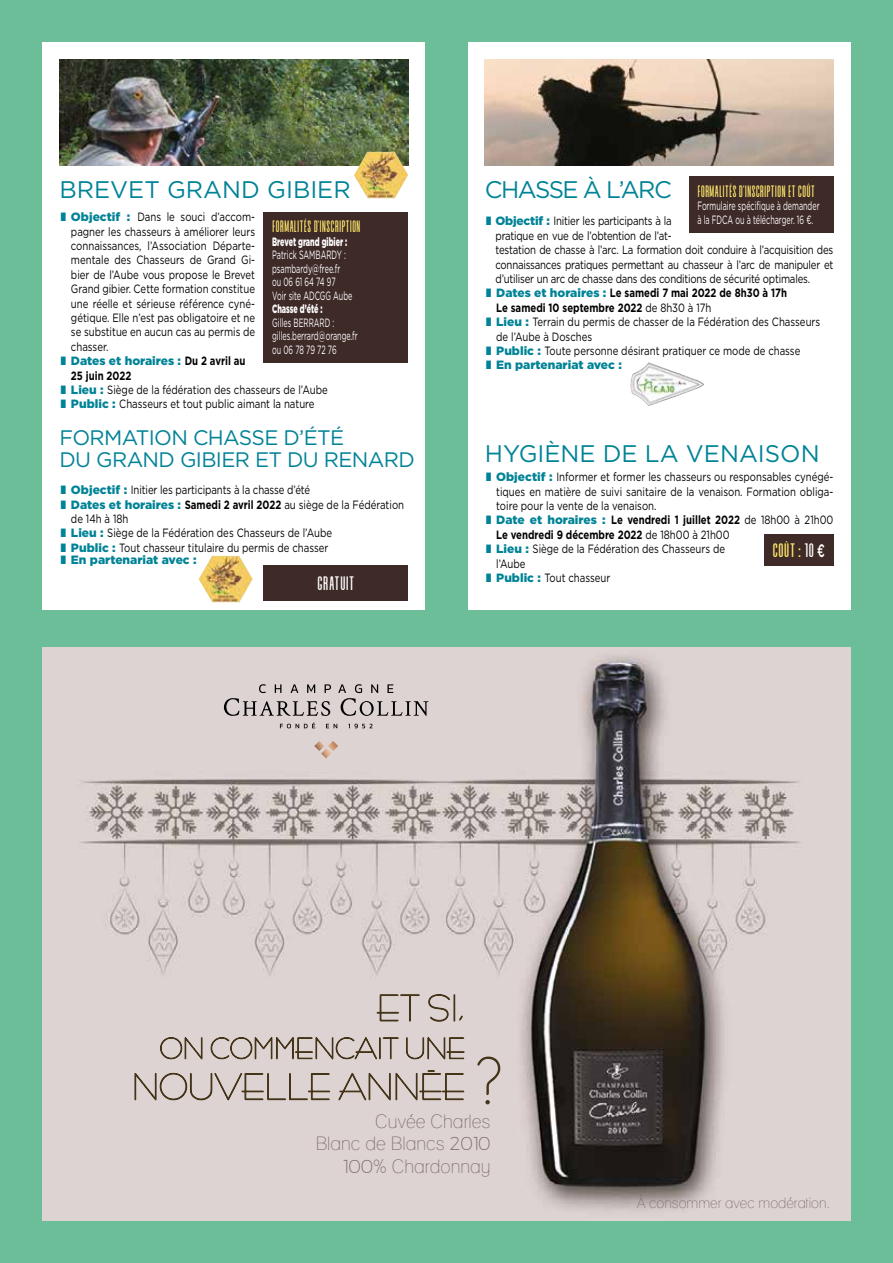
<style>
.page{position:relative;width:893px;height:1263px;background:#6cbe99}
.page>*{position:absolute;margin:0;border:0;box-sizing:border-box;transform-origin:0 0}
.t1{font:24px "Gotham";color:#008396}
.t2{font:21px/22.5px "Gotham";letter-spacing:-.03em;color:#008396}
.t3{font:19.5px "Alvaro Condensed";color:#ffe96f;scale:.92 1}
.t4{font:19.5px "Alvaro Condensed";color:#fff;scale:.92 1}
.t5{font:condensed 18.75px/22.5px "Lane";color:#756a66;text-align:right}
.t6{font:16.5px "Alvaro Condensed";color:#ffe96f;scale:.81 1}
.t7{font:condensed 14.4px "Lane";color:#756a66}
.t8{font:12px "Gotham";color:#000;scale:.8 1}
.t9{font:12px "Gotham";letter-spacing:-.02em;color:#000;scale:.8 1}
.t10{font:700 12px "Gotham";color:#000;scale:.8 1}
.t11{font:12px/13.5px "Gotham";color:#fff;scale:.6 1}
.t12{font:900 12px "Gotham";color:#008396;scale:2 1}
.t13{font:900 12px "Gotham";color:#fff;scale:.6 1}
.s1{font-weight:900;color:#008396}
.s2{font-weight:700;color:#000}
.s3{font-weight:700}
.s4{font-family:"Gotham";font-size:24px;color:#008396}
.s5{font-weight:400}
.s6{color:#fff}
.s7{font-family:"Gotham";font-weight:500;font-size:18px;color:#fff}
.s8{font-family:"Hamburger";font-stretch:normal}
</style>
<div class="page">
<div style="left:468px;top:43px;width:382px;height:567px;background:#fff"></div>
<img style="left:485px;top:60px;width:348px;height:106px">
<div style="left:689px;top:176px;width:144px;height:56px;background:#3e2a27"></div>
<img style="left:630px;top:362px;width:74px;height:44px">
<div style="left:764px;top:534px;width:69px;height:32px;background:#3e2a27"></div>
<div style="left:43px;top:43px;width:382px;height:567px;background:#fff"></div>
<img style="left:60px;top:60px;width:348px;height:106px">
<div style="left:264px;top:212px;width:144px;height:150px;background:#3e2a27"></div>
<img style="left:199px;top:556px;width:54px;height:46px">
<img style="left:354px;top:152px;width:54px;height:46px">
<div style="left:264px;top:565px;width:144px;height:36px;background:#3e2a27"></div>
<img style="left:43px;top:647px;width:807px;height:573px">
<svg style="left:314px;top:741px;width:24px;height:17px"></svg>
<svg style="left:224px;top:684px;width:107px;height:32px;background:#b9b1b0"></svg>
<svg style="left:338px;top:684px;width:90px;height:32px;background:#bcb3b2"></svg>
<svg style="left:280px;top:722px;width:35px;height:6px"></svg>
<svg style="left:326px;top:724px;width:11px;height:4px"></svg>
<svg style="left:348px;top:724px;width:24px;height:4px"></svg>
<svg style="left:376px;top:994px;width:44px;height:28px"></svg>
<svg style="left:428px;top:993px;width:36px;height:29px"></svg>
<svg style="left:159px;top:1035px;width:44px;height:26px"></svg>
<svg style="left:210px;top:1035px;width:189px;height:28px;background:#c1b6b0"></svg>
<svg style="left:405px;top:1035px;width:60px;height:26px;background:#beb3ac"></svg>
<svg style="left:134px;top:1069px;width:197px;height:33px;background:#c6bbb6"></svg>
<svg style="left:338px;top:1069px;width:127px;height:35px;background:#c3b8b3"></svg>
<svg style="left:477px;top:1056px;width:24px;height:49px"></svg>
<h1 class="t1" style="left:60px;top:174px;width:293px">BREVET GRAND GIBIER</h1>
<p class="t8" style="left:60px;top:209px;width:246px"><span class="s1">I Objectif :</span> Dans le souci d’accom-</p>
<p class="t8" style="left:71px;top:224px;width:232px">pagner les chasseurs à améliorer leurs</p>
<p class="t8" style="left:71px;top:238px;width:232px">connaissances, l’Association Départe-</p>
<p class="t8" style="left:71px;top:252px;width:232px">mentale des Chasseurs de Grand Gi-</p>
<p class="t8" style="left:71px;top:267px;width:232px">bier de l’Aube vous propose le Brevet</p>
<p class="t8" style="left:71px;top:281px;width:232px">Grand gibier. Cette formation constitue</p>
<p class="t8" style="left:71px;top:296px;width:232px">une réelle et sérieuse référence cyné-</p>
<p class="t8" style="left:71px;top:310px;width:232px">gétique. Elle n’est pas obligatoire et ne</p>
<p class="t8" style="left:71px;top:324px;width:232px">se substitue en aucun cas au permis de</p>
<p class="t8" style="left:71px;top:339px;width:48px">chasser.</p>
<p class="t12" style="left:60px;top:353px;width:95px">I Dates et horaires : <span class="s2">Du 2 avril au</span></p>
<p class="t10" style="left:71px;top:367px;width:77px">25 juin 2022</p>
<p class="t8" style="left:60px;top:382px;width:337px"><span class="s1">I Lieu :</span> Siège de la fédération des chasseurs de l’Aube</p>
<p class="t8" style="left:60px;top:396px;width:320px"><span class="s1">I Public :</span> Chasseurs et tout public aimant la nature</p>
<h3 class="t6" style="left:272px;top:222px;width:111px">FORMALITÉS D’INSCRIPTION</h3>
<p class="t13" style="left:272px;top:233px;width:127px">Brevet grand gibier :</p>
<p class="t11" style="left:272px;top:248px;width:135px">Patrick SAMBARDY : psambardy@free.fr ou 06 61 64 74 97<br>Voir site ADCGG Aube</p>
<p class="t13" style="left:272px;top:301px;width:86px">Chasse d’été :</p>
<p class="t11" style="left:272px;top:316px;width:144px">Gilles BERRARD : gilles.berrard@orange.fr ou 06 78 79 72 76</p>
<h2 class="t2" style="left:60px;top:426px;width:357px">FORMATION CHASSE D’ÉTÉ<br>DU GRAND GIBIER ET DU RENARD</h2>
<p class="t8" style="left:60px;top:482px;width:315px"><span class="s1">I Objectif :</span> Initier les participants à la chasse d’été</p>
<p class="t8" style="left:60px;top:497px;width:432px"><span class="s1">I Dates et horaires :</span> <span class="s3">Samedi 2 avril 2022</span> au siège de la Fédération</p>
<p class="t8" style="left:71px;top:511px;width:73px">de 14h à 18h</p>
<p class="t8" style="left:60px;top:525px;width:342px"><span class="s1">I Lieu :</span> Siège de la Fédération des Chasseurs de l’Aube</p>
<p class="t8" style="left:60px;top:540px;width:338px"><span class="s1">I Public :</span> Tout chasseur titulaire du permis de chasser</p>
<p class="t12" style="left:60px;top:551px;width:70px">I En partenariat avec :</p>
<h3 class="t4" style="left:317px;top:578px;width:42px">GRATUIT</h3>
<h3 class="t6" style="left:485px;top:186px;width:409px"><span class="s4">CHASSE À L’ARC</span> FORMALITÉS D’INSCRIPTION ET COÛT</h3>
<p class="t11" style="left:697px;top:199px;width:205px">Formulaire spécifique à demander</p>
<p class="t9" style="left:485px;top:213px;width:235px"><span class="s1">I Objectif :</span> Initier les participants à la</p>
<p class="t11" style="left:697px;top:212px;width:195px">à la FDCA ou à télécharger. 16 €.</p>
<p class="t9" style="left:495px;top:228px;width:222px">pratique en vue de l’obtention de l’at-</p>
<p class="t9" style="left:495px;top:242px;width:424px">testation de chasse à l’arc. La formation doit conduire à l’acquisition des</p>
<p class="t9" style="left:495px;top:257px;width:424px">connaissances pratiques permettant au chasseur à l’arc de manipuler et</p>
<p class="t9" style="left:495px;top:271px;width:395px">d’utiliser un arc de chasse dans des conditions de sécurité optimales.</p>
<p class="t10" style="left:485px;top:285px;width:379px"><span class="s1">I Dates et horaires :</span> Le samedi 7 mai 2022 de 8h30 à 17h</p>
<p class="t10" style="left:496px;top:300px;width:271px">Le samedi 10 septembre 2022 <span class="s5">de 8h30 à 17h</span></p>
<p class="t8" style="left:485px;top:314px;width:421px"><span class="s1">I Lieu :</span> Terrain du permis de chasser de la Fédération des Chasseurs</p>
<p class="t8" style="left:496px;top:329px;width:121px">de l’Aube à Dosches</p>
<p class="t8" style="left:485px;top:343px;width:396px"><span class="s1">I Public :</span> Toute personne désirant pratiquer ce mode de chasse</p>
<p class="t12" style="left:485px;top:357px;width:70px">I En partenariat avec :</p>
<h1 class="t1" style="left:485px;top:439px;width:336px">HYGIÈNE DE LA VENAISON</h1>
<p class="t8" style="left:485px;top:469px;width:437px"><span class="s1">I Objectif :</span> Informer et former les chasseurs ou responsables cynégé-</p>
<p class="t8" style="left:496px;top:484px;width:423px">tiques en matière de suivi sanitaire de la venaison. Formation obliga-</p>
<p class="t8" style="left:496px;top:498px;width:202px">toire pour la vente de la venaison.</p>
<p class="t10" style="left:485px;top:512px;width:437px"><span class="s1">I Date et horaires :</span> Le vendredi 1 juillet 2022 <span class="s5">de 18h00 à 21h00</span></p>
<p class="t10" style="left:496px;top:526px;width:293px">Le vendredi 9 décembre 2022 <span class="s5">de 18h00 à 21h00</span></p>
<p class="t8" style="left:485px;top:541px;width:302px"><span class="s1">I Lieu :</span> Siège de la Fédération des Chasseurs de</p>
<p class="t8" style="left:496px;top:556px;width:38px">l’Aube</p>
<p class="t8" style="left:485px;top:570px;width:158px"><span class="s1">I Public :</span> Tout chasseur</p>
<h3 class="t3" style="left:772px;top:545px;width:59px">COÛT : <span class="s6">10</span> <span class="s7">€</span></h3>
<h3 class="t5" style="left:316px;top:1110px;width:176px">Cuvée Charles<br>Blanc de Blancs <span class="s8">2010<br>100</span>% Chardonnay</h3>
<p class="t7" style="left:637px;top:1194px;width:195px">À consommer avec modération.</p>
</div>
